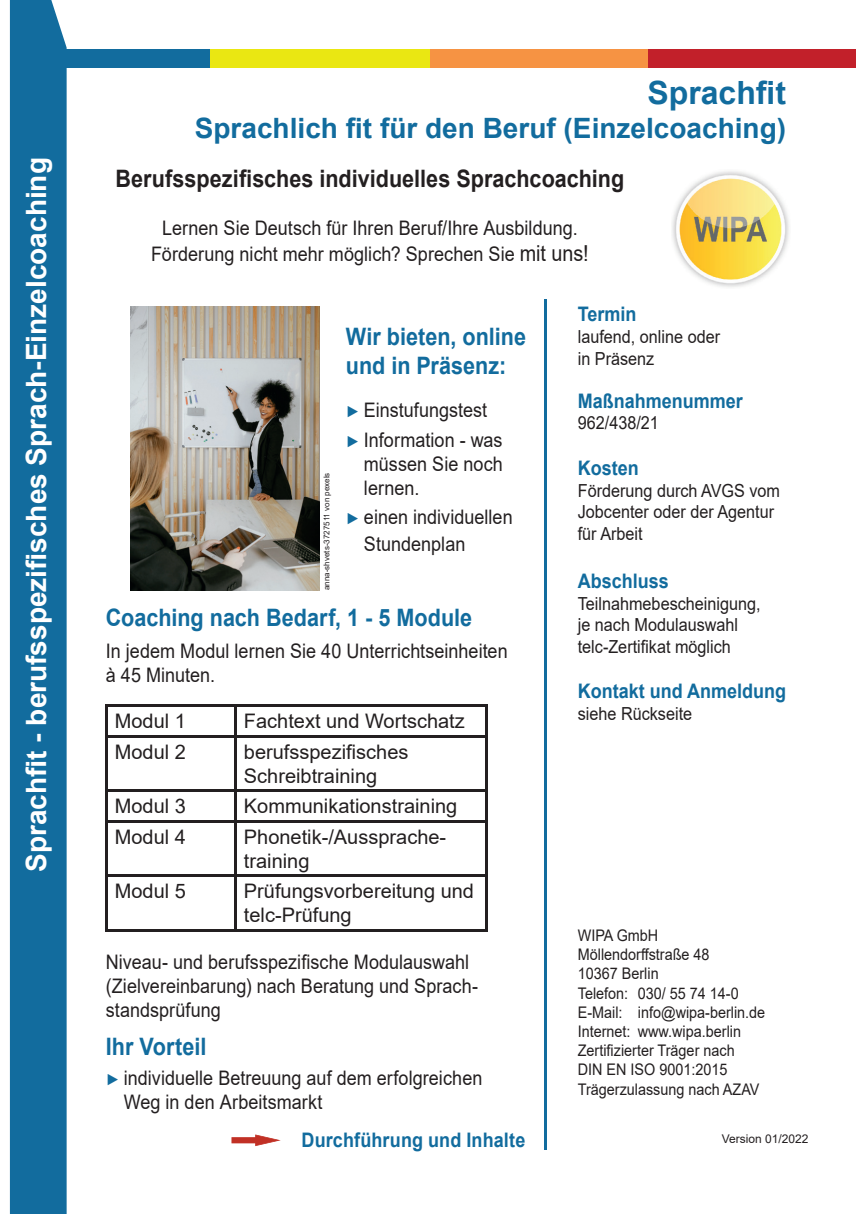
<style>
.page{position:relative;width:862px;height:1214px;background:#fff}
.page>*{position:absolute;margin:0;border:0;box-sizing:border-box;transform-origin:0 0}
.t1{font:700 32px "Arial";color:#126c9e}
.t2{font:700 28px "Arial";color:#fff}
.t3{font:700 28px "Arial";color:#126c9e}
.t4{font:700 24px/28.8px "Arial";color:#126c9e;scale:.9 1}
.t5{font:700 24px "Arial";color:#231f20;scale:.9 1}
.t6{font:20px/24px "Arial";color:#231f20;scale:.9 1}
.t7{font:20px/24px "Arial";color:#231f20}
.t8{font:700 20px "Arial";color:#126c9e;scale:.9 1}
.t9{font:18px/21.6px "Arial";color:#231f20;scale:.9 1}
.t10{font:16px/19.2px "Arial";color:#231f20;scale:.9 1}
.t11{font:12px "Arial";color:#231f20}
.t12{font:8px "Arial";color:#231f20}
.s1{font-size:22px}
.s2{font-size:16px;color:#126c9e}
</style>
<div class="page">
<img style="left:672px;top:171px;width:117px;height:116px">
<div style="left:16px;top:49px;width:194px;height:18px;background:#126c9e"></div>
<div style="left:429px;top:49px;width:219px;height:19px;background:#f69343"></div>
<div style="left:648px;top:49px;width:208px;height:19px;background:#c2202a"></div>
<div style="left:210px;top:49px;width:219px;height:19px;background:#eae712"></div>
<div style="left:10px;top:0;width:57px;height:1213px;background:#126c9e"></div>
<hr style="left:545px;top:299px;width:2px;height:850px;background:#126c9e">
<hr style="left:106px;top:704px;width:130px;height:2px;background:#231f20">
<hr style="left:106px;top:706px;width:2px;height:29px;background:#231f20">
<hr style="left:236px;top:704px;width:252px;height:2px;background:#231f20">
<hr style="left:235px;top:706px;width:2px;height:29px;background:#231f20">
<hr style="left:486px;top:706px;width:2px;height:29px;background:#231f20">
<hr style="left:106px;top:735px;width:130px;height:2px;background:#231f20">
<hr style="left:106px;top:737px;width:2px;height:52px;background:#231f20">
<hr style="left:236px;top:735px;width:252px;height:2px;background:#231f20">
<hr style="left:235px;top:737px;width:2px;height:52px;background:#231f20">
<hr style="left:486px;top:737px;width:2px;height:52px;background:#231f20">
<hr style="left:106px;top:789px;width:130px;height:2px;background:#231f20">
<hr style="left:106px;top:791px;width:2px;height:29px;background:#231f20">
<hr style="left:236px;top:789px;width:252px;height:2px;background:#231f20">
<hr style="left:235px;top:791px;width:2px;height:29px;background:#231f20">
<hr style="left:486px;top:791px;width:2px;height:29px;background:#231f20">
<hr style="left:106px;top:820px;width:130px;height:2px;background:#231f20">
<hr style="left:106px;top:822px;width:2px;height:52px;background:#231f20">
<hr style="left:236px;top:820px;width:252px;height:2px;background:#231f20">
<hr style="left:235px;top:822px;width:2px;height:52px;background:#231f20">
<hr style="left:486px;top:822px;width:2px;height:52px;background:#231f20">
<hr style="left:106px;top:874px;width:130px;height:2px;background:#231f20">
<hr style="left:106px;top:876px;width:2px;height:53px;background:#231f20">
<hr style="left:236px;top:874px;width:252px;height:2px;background:#231f20">
<hr style="left:235px;top:876px;width:2px;height:53px;background:#231f20">
<hr style="left:486px;top:876px;width:2px;height:53px;background:#231f20">
<hr style="left:106px;top:929px;width:130px;height:2px;background:#231f20">
<hr style="left:236px;top:929px;width:252px;height:2px;background:#231f20">
<img style="left:130px;top:307px;width:189px;height:283px">
<svg style="left:231px;top:1134px;width:50px;height:11px"></svg>
<h2 class="t2" style="left:17px;top:871px;width:716px;rotate:-90deg">Sprachfit - berufsspezifisches Sprach-Einzelcoaching</h2>
<h1 class="t1" style="left:647px;top:71px;width:140px">Sprachfit</h1>
<h2 class="t3" style="left:195px;top:108px;width:593px">Sprachlich fit für den Beruf (Einzelcoaching)</h2>
<p class="t5" style="left:116px;top:161px;width:567px">Berufsspezifisches individuelles Sprachcoaching</p>
<p class="t6" style="left:151px;top:214px;width:487px;line-height:26.4px;text-align:center">Lernen Sie Deutsch für Ihren Beruf/Ihre Ausbildung.<br>Förderung nicht mehr möglich? Sprechen Sie <span class="s1">mit uns!</span></p>
<p class="t12" style="left:321px;top:590px;width:119px;rotate:-90deg">anna-shvets-3727511 von pexels</p>
<p class="t4" style="left:346px;top:322px;width:202px">Wir bieten, online und in Präsenz:</p>
<p class="t6" style="left:346px;top:395px;width:176px;line-height:29.6px"><span class="s2">►</span> Einstufungstest <span class="s2">►</span> Information - was</p>
<p class="t6" style="left:364px;top:451px;width:156px">müssen Sie noch lernen.</p>
<p class="t6" style="left:364px;top:504px;width:167px;line-height:26.4px;text-indent:-18px"><span class="s2">►</span> einen individuellen<br>Stundenplan</p>
<p class="t4" style="left:106px;top:603px;width:409px">Coaching nach Bedarf, 1 - 5 Module</p>
<p class="t6" style="left:106px;top:638px;width:448px">In jedem Modul lernen Sie 40 Unterrichtseinheiten à 45 Minuten.</p>
<p class="t7" style="left:115px;top:708px;width:73px">Modul 1</p>
<p class="t7" style="left:244px;top:708px;width:222px">Fachtext und Wortschatz</p>
<p class="t7" style="left:115px;top:739px;width:73px">Modul 2</p>
<p class="t7" style="left:244px;top:739px;width:166px">berufsspezifisches<br>Schreibtraining</p>
<p class="t7" style="left:115px;top:794px;width:73px">Modul 3</p>
<p class="t7" style="left:244px;top:794px;width:215px">Kommunikationstraining</p>
<p class="t7" style="left:115px;top:824px;width:73px">Modul 4</p>
<p class="t7" style="left:244px;top:824px;width:204px">Phonetik-/Aussprache&shy;training</p>
<p class="t7" style="left:115px;top:879px;width:73px">Modul 5</p>
<p class="t7" style="left:244px;top:879px;width:232px">Prüfungsvorbereitung und telc-Prüfung</p>
<p class="t6" style="left:106px;top:949px;width:415px">Niveau- und berufsspezifische Modulauswahl (Zielvereinbarung) nach Beratung und Sprach&shy;standsprüfung</p>
<p class="t4" style="left:106px;top:1032px;width:113px">Ihr Vorteil</p>
<p class="t6" style="left:124px;top:1065px;width:400px;text-indent:-18px"><span class="s2">►</span> individuelle Betreuung auf dem erfolgreichen<br>Weg in den Arbeitsmarkt</p>
<p class="t8" style="left:302px;top:1125px;width:250px">Durchführung und Inhalte</p>
<p class="t8" style="left:578px;top:300px;width:67px">Termin</p>
<p class="t9" style="left:578px;top:326px;width:160px">laufend, online oder in Präsenz</p>
<p class="t8" style="left:578px;top:386px;width:185px">Maßnahmenummer</p>
<p class="t9" style="left:578px;top:412px;width:92px">962/438/21</p>
<p class="t8" style="left:578px;top:454px;width:69px">Kosten</p>
<p class="t9" style="left:578px;top:479px;width:226px">Förderung durch AVGS vom<br>Jobcenter oder der Agentur für Arbeit</p>
<p class="t8" style="left:578px;top:566px;width:103px">Abschluss</p>
<p class="t9" style="left:578px;top:592px;width:205px">Teilnahmebescheinigung, je nach Modulauswahl telc-Zertifikat möglich</p>
<p class="t8" style="left:578px;top:677px;width:233px">Kontakt und Anmeldung</p>
<p class="t9" style="left:578px;top:702px;width:129px">siehe Rückseite</p>
<p class="t10" style="left:578px;top:925px;width:210px">WIPA GmbH<br>Möllendorffstraße 48<br>10367 Berlin<br>Telefon: 030/ 55 74 14-0<br>E-Mail: info@wipa-berlin.de<br>Internet: www.wipa.berlin<br>Zertifizierter Träger nach<br>DIN EN ISO 9001:2015<br>Trägerzulassung nach AZAV</p>
<p class="t11" style="left:722px;top:1130px;width:88px">Version 01/2022</p>
</div>
